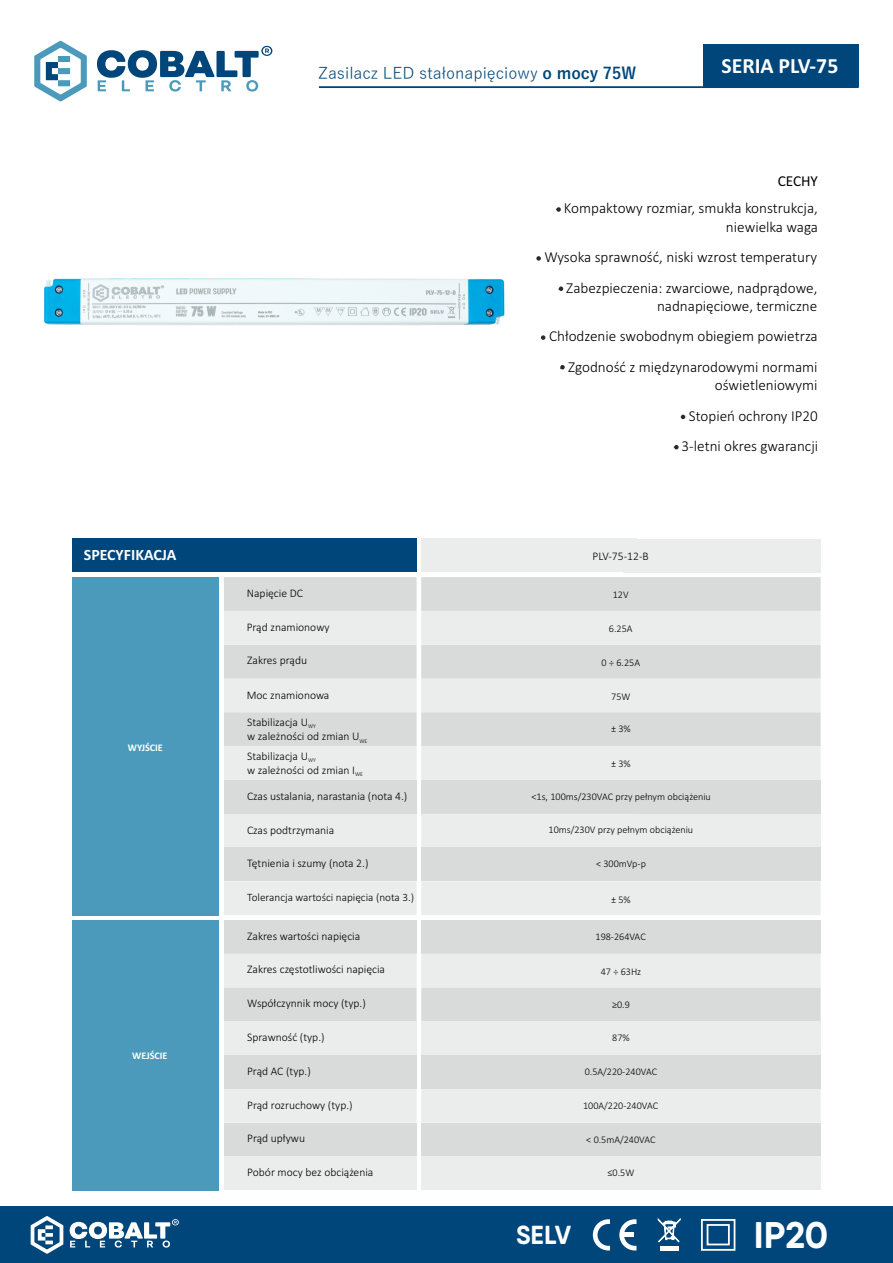
<style>
.page{position:relative;width:893px;height:1263px;background:#fff}
.page>*{position:absolute;margin:0;border:0;box-sizing:border-box;transform-origin:0 0}
.t1{font:700 37.05px "Qanelas Soft";color:#fefefe}
.t2{font:700 26.1px "Qanelas Soft";color:#fefefe}
.t3{font:700 21.75px "Calibri";color:#fefefe}
.t4{font:16.05px "Yu Gothic";color:#00467a}
.t5{font:700 15.9px "Calibri";color:#fefefe}
.t6{font:300 15.15px/18.6px "Calibri";color:#000;text-align:right}
.t7{font:15.15px "Calibri";color:#000}
.t8{font:300 11.55px/14.1px "Calibri";color:#000}
.t9{font:300 11.25px "Calibri";color:#000}
.t10{font:300 10.2px "Calibri";color:#000}
.t11{font:700 10.2px "Calibri";color:#fefefe}
.s1{font-weight:700}
</style>
<div class="page">
<div style="left:0;top:1207px;width:893px;height:56px;background:#00467a"></div>
<svg style="left:31px;top:1216px;width:148px;height:38px"></svg>
<div style="left:660px;top:1246px;width:18px;height:5px;background:#fefefe"></div>
<svg style="left:658px;top:1218px;width:22px;height:29px"></svg>
<svg style="left:593px;top:1219px;width:17px;height:31px"></svg>
<svg style="left:619px;top:1219px;width:17px;height:31px"></svg>
<div style="left:621px;top:1232px;width:12px;height:5px;background:#fefefe"></div>
<div style="left:701px;top:1219px;width:34px;height:32px;border:2px solid #fefefe"></div>
<div style="left:707px;top:1224px;width:23px;height:21px;border:2px solid #fefefe"></div>
<div style="left:72px;top:920px;width:147px;height:270px;background:#4b9abb"></div>
<div style="left:421px;top:920px;width:400px;height:34px;background:#d9dada"></div>
<div style="left:224px;top:920px;width:193px;height:34px;background:#d9dada"></div>
<div style="left:224px;top:1089px;width:597px;height:34px;background:#ebecec"></div>
<div style="left:421px;top:1123px;width:220px;height:33px;background:#d9dada"></div>
<div style="left:623px;top:1123px;width:198px;height:34px;background:#d9dada"></div>
<div style="left:224px;top:1123px;width:193px;height:33px;background:#d9dada"></div>
<div style="left:224px;top:1156px;width:193px;height:34px;background:#ebecec"></div>
<div style="left:421px;top:1156px;width:215px;height:34px;background:#ebecec"></div>
<div style="left:623px;top:1156px;width:198px;height:34px;background:#ebecec"></div>
<svg style="left:224px;top:954px;width:597px;height:67px;background:#e2e3e3"></svg>
<div style="left:421px;top:1021px;width:400px;height:34px;background:#ebecec"></div>
<div style="left:224px;top:1021px;width:193px;height:34px;background:#ebecec"></div>
<div style="left:421px;top:1055px;width:400px;height:34px;background:#d9dada"></div>
<div style="left:224px;top:1055px;width:193px;height:34px;background:#d9dada"></div>
<div style="left:224px;top:881px;width:597px;height:34px;background:#ebecec"></div>
<div style="left:72px;top:577px;width:147px;height:338px;background:#4b9abb"></div>
<div style="left:421px;top:780px;width:400px;height:34px;background:#d9dada"></div>
<div style="left:224px;top:780px;width:193px;height:34px;background:#d9dada"></div>
<div style="left:421px;top:814px;width:202px;height:33px;background:#ebecec"></div>
<div style="left:623px;top:814px;width:198px;height:33px;background:#ebecec"></div>
<div style="left:224px;top:814px;width:193px;height:33px;background:#ebecec"></div>
<div style="left:421px;top:847px;width:227px;height:34px;background:#d9dada"></div>
<div style="left:623px;top:847px;width:198px;height:34px;background:#d9dada"></div>
<div style="left:224px;top:847px;width:193px;height:34px;background:#d9dada"></div>
<svg style="left:224px;top:577px;width:597px;height:203px;background:#e2e3e3"></svg>
<div style="left:421px;top:538px;width:215px;height:34px;background:#ebecec"></div>
<div style="left:623px;top:539px;width:198px;height:33px;background:#ebecec"></div>
<div style="left:72px;top:538px;width:345px;height:34px;background:#00467a"></div>
<svg style="left:36px;top:41px;width:236px;height:14px"></svg>
<div style="left:703px;top:45px;width:156px;height:42px;background:#00467a"></div>
<hr style="left:319px;top:86px;width:540px;height:2px;background:#00467a">
<img style="left:34px;top:55px;width:613px;height:484px">
<svg style="left:556px;top:207px;width:5px;height:5px"></svg>
<svg style="left:536px;top:256px;width:5px;height:5px"></svg>
<svg style="left:559px;top:286px;width:4px;height:5px"></svg>
<svg style="left:541px;top:335px;width:4px;height:5px"></svg>
<svg style="left:560px;top:365px;width:5px;height:4px"></svg>
<svg style="left:681px;top:415px;width:4px;height:4px"></svg>
<svg style="left:674px;top:445px;width:5px;height:4px"></svg>
<h3 class="t5" style="left:84px;top:548px;width:94px">SPECYFIKACJA</h3>
<p class="t11" style="left:128px;top:743px;width:37px">WYJŚCIE</p>
<p class="t11" style="left:132px;top:1051px;width:37px">WEJŚCIE</p>
<h3 class="t4" style="left:318px;top:65px;width:320px">Zasilacz LED stałonapięciowy <span class="s1">o mocy 75W</span></h3>
<h3 class="t3" style="left:721px;top:57px;width:118px">SERIA PLV-75</h3>
<h3 class="t7" style="left:778px;top:174px;width:42px">CECHY</h3>
<h3 class="t6" style="left:556px;top:200px;width:264px">- Kompaktowy rozmiar, smukła konstrukcja, niewielka waga</h3>
<h3 class="t6" style="left:536px;top:249px;width:282px">- Wysoka sprawność, niski wzrost temperatury</h3>
<h3 class="t6" style="left:558px;top:279px;width:261px">- Zabezpieczenia: zwarciowe, nadprądowe, nadnapięciowe, termiczne</h3>
<h3 class="t6" style="left:541px;top:328px;width:278px">- Chłodzenie swobodnym obiegiem powietrza</h3>
<h3 class="t6" style="left:560px;top:359px;width:259px">- Zgodność z międzynarodowymi normami oświetleniowymi</h3>
<h3 class="t6" style="left:681px;top:408px;width:138px">- Stopień ochrony IP20</h3>
<h3 class="t6" style="left:674px;top:438px;width:146px">- 3-letni okres gwarancji</h3>
<p class="t8" style="left:247px;top:587px;width:58px">Napięcie DC</p>
<p class="t8" style="left:247px;top:621px;width:84px">Prąd znamionowy</p>
<p class="t8" style="left:247px;top:654px;width:61px">Zakres prądu</p>
<p class="t8" style="left:247px;top:689px;width:84px">Moc znamionowa</p>
<p class="t8" style="left:247px;top:716px;width:122px">Stabilizacja U<sub>WY<br></sub>w zależności od zmian U<sub>WE</sub></p>
<p class="t8" style="left:247px;top:750px;width:117px">Stabilizacja U<sub>WY<br></sub>w zależności od zmian I<sub>WE</sub></p>
<p class="t8" style="left:247px;top:790px;width:162px">Czas ustalania, narastania (nota 4.)</p>
<p class="t8" style="left:247px;top:824px;width:89px">Czas podtrzymania</p>
<p class="t8" style="left:247px;top:857px;width:123px">Tętnienia i szumy (nota 2.)</p>
<p class="t9" style="left:247px;top:893px;width:168px">Tolerancja wartości napięcia (nota 3.)</p>
<p class="t8" style="left:593px;top:550px;width:58px">PLV-75-12-B</p>
<p class="t10" style="left:613px;top:591px;width:17px">12V</p>
<p class="t10" style="left:609px;top:625px;width:25px">6.25A</p>
<p class="t10" style="left:602px;top:658px;width:40px">0 ÷ 6.25A</p>
<p class="t10" style="left:611px;top:692px;width:21px">75W</p>
<p class="t10" style="left:611px;top:725px;width:21px">± 3%</p>
<p class="t10" style="left:611px;top:760px;width:21px">± 3%</p>
<p class="t10" style="left:531px;top:792px;width:181px">&lt;1s, 100ms/230VAC przy pełnym obciążeniu</p>
<p class="t10" style="left:549px;top:826px;width:146px">10ms/230V przy pełnym obciążeniu</p>
<p class="t10" style="left:596px;top:859px;width:51px">&lt; 300mVp-p</p>
<p class="t10" style="left:611px;top:895px;width:21px">± 5%</p>
<p class="t8" style="left:247px;top:930px;width:115px">Zakres wartości napięcia</p>
<p class="t10" style="left:595px;top:932px;width:52px">198-264VAC</p>
<p class="t8" style="left:247px;top:963px;width:139px">Zakres częstotliwości napięcia</p>
<p class="t10" style="left:601px;top:967px;width:42px">47 ÷ 63Hz</p>
<p class="t8" style="left:247px;top:997px;width:120px">Współczynnik mocy (typ.)</p>
<p class="t10" style="left:612px;top:1000px;width:19px">≥0.9</p>
<p class="t8" style="left:247px;top:1031px;width:79px">Sprawność (typ.)</p>
<p class="t10" style="left:612px;top:1034px;width:19px">87%</p>
<p class="t8" style="left:247px;top:1065px;width:65px">Prąd AC (typ.)</p>
<p class="t10" style="left:585px;top:1067px;width:74px">0.5A/220-240VAC</p>
<p class="t8" style="left:247px;top:1099px;width:107px">Prąd rozruchowy (typ.)</p>
<p class="t10" style="left:583px;top:1101px;width:77px">100A/220-240VAC</p>
<p class="t8" style="left:247px;top:1132px;width:59px">Prąd upływu</p>
<p class="t10" style="left:586px;top:1135px;width:71px">&lt; 0.5mA/240VAC</p>
<p class="t8" style="left:247px;top:1166px;width:128px">Pobór mocy bez obciążenia</p>
<p class="t10" style="left:607px;top:1168px;width:28px">≤0.5W</p>
<h2 class="t2" style="left:516px;top:1223px;width:56px">SELV</h2>
<h1 class="t1" style="left:754px;top:1218px;width:76px">IP20</h1>
</div>
